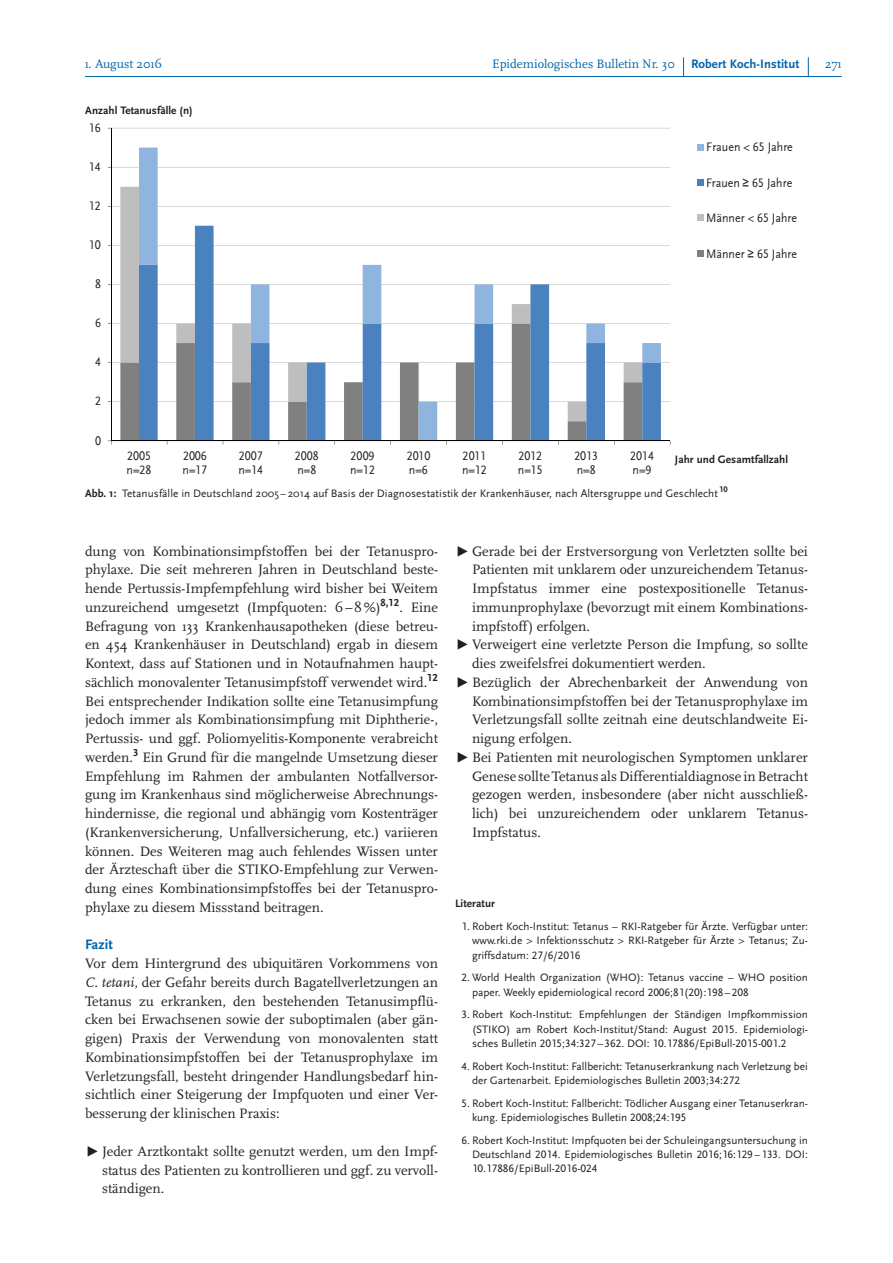
<style>
.page{position:relative;width:893px;height:1263px;background:#fff}
.page>*{position:absolute;margin:0;border:0;box-sizing:border-box;transform-origin:0 0}
.t1{font:14.25px/18.8px "Scala Pro";color:#231f20;text-align:justify}
.t2{font:700 14.25px "Scala Sans Pro";letter-spacing:.01em;color:#0163a7}
.t3{font:12.9px/14.5px "Scala Sans LF";color:#231f20;scale:.92 1}
.t4{font:12.75px "Scala Pro";color:#0163a7}
.t5{font:700 12.75px "Scala Sans Pro";letter-spacing:.01em;color:#0163a7}
.t6{font:11.25px/14.2px "Scala Sans Pro";color:#231f20;text-align:justify}
.t7{font:700 11.25px "Scala Sans Pro";letter-spacing:.005em;color:#231f20}
.s1{font-family:"Arial"}
.s2{font-weight:700}
.s3{font-style:italic}
.s4{font-family:"Scala Sans Pro"}
</style>
<div class="page">
<hr style="left:85px;top:76px;width:756px;height:1px;background:#0163a7">
<svg style="left:808px;top:57px;width:1px;height:19px"></svg>
<svg style="left:683px;top:57px;width:1px;height:19px"></svg>
<hr style="left:111px;top:401px;width:559px;height:1px;background:#a6a6a5">
<hr style="left:111px;top:362px;width:559px;height:1px;background:#a6a6a5">
<hr style="left:111px;top:323px;width:559px;height:1px;background:#a6a6a5">
<hr style="left:111px;top:284px;width:559px;height:1px;background:#a6a6a5">
<hr style="left:111px;top:245px;width:559px;height:1px;background:#a6a6a5">
<hr style="left:111px;top:206px;width:559px;height:1px;background:#a6a6a5">
<hr style="left:111px;top:167px;width:559px;height:1px;background:#a6a6a5">
<hr style="left:111px;top:128px;width:559px;height:1px;background:#a6a6a5">
<svg style="left:120px;top:187px;width:19px;height:234px;fill:#bfbebe"></svg>
<svg style="left:139px;top:148px;width:522px;height:293px"></svg>
<hr style="left:111px;top:441px;width:559px;height:1px;background:#040503">
<hr style="left:111px;top:128px;width:1px;height:313px;background:#040503">
<div style="left:697px;top:144px;width:6px;height:7px;background:#8fb4de"></div>
<div style="left:697px;top:179px;width:6px;height:7px;background:#4a81bf"></div>
<div style="left:697px;top:214px;width:6px;height:7px;background:#bfbebe"></div>
<svg style="left:697px;top:250px;width:6px;height:6px"></svg>
<p class="t4" style="left:85px;top:56px;width:79px">1. August 2016</p>
<p class="t4" style="left:492px;top:56px;width:184px">Epidemiologisches Bulletin Nr. 30</p>
<p class="t5" style="left:691px;top:56px;width:110px">Robert Koch-Institut</p>
<p class="t4" style="left:825px;top:56px;width:18px">271</p>
<p class="t7" style="left:85px;top:104px;width:109px">Anzahl Tetanusfälle (n)</p>
<p class="t3" style="left:89px;top:121px;width:14px">16</p>
<p class="t3" style="left:89px;top:160px;width:14px">14</p>
<p class="t3" style="left:89px;top:199px;width:14px">12</p>
<p class="t3" style="left:89px;top:238px;width:14px">10</p>
<p class="t3" style="left:95px;top:277px;width:8px">8</p>
<p class="t3" style="left:95px;top:316px;width:8px">6</p>
<p class="t3" style="left:95px;top:355px;width:8px">4</p>
<p class="t3" style="left:95px;top:394px;width:8px">2</p>
<p class="t3" style="left:95px;top:433px;width:8px">0</p>
<p class="t3" style="left:706px;top:140px;width:96px">Frauen &lt; 65 Jahre</p>
<p class="t3" style="left:706px;top:176px;width:95px">Frauen <span class="s1">≥</span> 65 Jahre</p>
<p class="t3" style="left:706px;top:210px;width:100px">Männer &lt; 65 Jahre</p>
<p class="t3" style="left:706px;top:246px;width:100px">Männer <span class="s1">≥</span> 65 Jahre</p>
<p class="t3" style="left:127px;top:448px;width:29px">2005 n=28</p>
<p class="t3" style="left:182px;top:448px;width:28px">2006 n=17</p>
<p class="t3" style="left:238px;top:448px;width:28px">2007 n=14</p>
<p class="t3" style="left:295px;top:448px;width:27px">2008 n=8</p>
<p class="t3" style="left:350px;top:448px;width:28px">2009 n=12</p>
<p class="t3" style="left:407px;top:448px;width:27px">2010 n=6</p>
<p class="t3" style="left:462px;top:448px;width:28px">2011 n=12</p>
<p class="t3" style="left:518px;top:448px;width:28px">2012 n=15</p>
<p class="t3" style="left:574px;top:448px;width:27px">2013 n=8</p>
<p class="t3" style="left:630px;top:448px;width:27px">2014 n=9</p>
<p class="t7" style="left:675px;top:452px;width:115px">Jahr und Gesamtfallzahl</p>
<p class="t6" style="left:85px;top:486px;width:644px"><span class="s2">Abb. 1:</span> Tetanusfälle in Deutschland 2005 – 2014 auf Basis der Diagnosestatistik der Krankenhäuser, nach Altersgruppe und Geschlecht <sup>10</sup></p>
<p class="t1" style="left:85px;top:541px;width:354px">dung von Kombinationsimpfstoffen bei der Tetanuspro&shy;phylaxe. Die seit mehreren Jahren in Deutschland beste&shy;hende Pertussis-Impfempfehlung wird bisher bei Weitem unzureichend umgesetzt (Impfquoten: 6–8%)<sup>8,12</sup>. Eine Befragung von 133 Krankenhausapotheken (diese betreu&shy;en 454 Krankenhäuser in Deutschland) ergab in diesem Kontext, dass auf Stationen und in Notaufnahmen haupt&shy;sächlich monovalenter Tetanusimpfstoff verwendet wird.<sup>12<br></sup>Bei entsprechender Indikation sollte eine Tetanusimpfung jedoch immer als Kombinationsimpfung mit Diphtherie-, Pertussis- und ggf. Poliomyelitis-Komponente verabreicht werden.<sup>3</sup> Ein Grund für die mangelnde Umsetzung dieser Empfehlung im Rahmen der ambulanten Notfallversor&shy;gung im Krankenhaus sind möglicherweise Abrechnungs&shy;hindernisse, die regional und abhängig vom Kostenträger (Krankenversicherung, Unfallversicherung, etc.) variieren können. Des Weiteren mag auch fehlendes Wissen unter der Ärzteschaft über die STIKO-Empfehlung zur Verwen&shy;dung eines Kombinationsimpfstoffes bei der Tetanuspro&shy;phylaxe zu diesem Missstand beitragen.</p>
<p class="t2" style="left:85px;top:936px;width:29px">Fazit</p>
<p class="t1" style="left:85px;top:954px;width:354px">Vor dem Hintergrund des ubiquitären Vorkommens von <span class="s3">C. tetani</span>, der Gefahr bereits durch Bagatellverletzungen an Tetanus zu erkranken, den bestehenden Tetanusimpflü&shy;cken bei Erwachsenen sowie der suboptimalen (aber gän&shy;gigen) Praxis der Verwendung von monovalenten statt Kombinationsimpfstoffen bei der Tetanusprophylaxe im Verletzungsfall, besteht dringender Handlungsbedarf hin&shy;sichtlich einer Steigerung der Impfquoten und einer Ver&shy;besserung der klinischen Praxis:</p>
<p class="t1" style="left:102px;top:1141px;width:337px;text-indent:-17px"><span class="s4">▶</span> Jeder Arztkontakt sollte genutzt werden, um den Impf&shy;status des Patienten zu kontrollieren und ggf. zu vervoll&shy;ständigen.</p>
<p class="t1" style="left:455px;top:541px;width:354px"><span class="s4">▶</span> Gerade bei der Erstversorgung von Verletzten sollte bei</p>
<p class="t1" style="left:472px;top:560px;width:337px">Patienten mit unklarem oder unzureichendem Tetanus-</p>
<p class="t1" style="left:472px;top:579px;width:337px">Impfstatus immer eine postexpositionelle Tetanus-</p>
<p class="t1" style="left:472px;top:598px;width:337px">immunprophylaxe (bevorzugt mit einem Kombinations-</p>
<p class="t1" style="left:472px;top:616px;width:119px">impfstoff) erfolgen.</p>
<p class="t1" style="left:455px;top:635px;width:354px"><span class="s4">▶</span> Verweigert eine verletzte Person die Impfung, so sollte</p>
<p class="t1" style="left:472px;top:654px;width:235px">dies zweifelsfrei dokumentiert werden.</p>
<p class="t1" style="left:455px;top:673px;width:354px"><span class="s4">▶</span> Bezüglich der Abrechenbarkeit der Anwendung von</p>
<p class="t1" style="left:472px;top:692px;width:337px">Kombinationsimpfstoffen bei der Tetanusprophylaxe im</p>
<p class="t1" style="left:472px;top:710px;width:337px">Verletzungsfall sollte zeitnah eine deutschlandweite Ei-</p>
<p class="t1" style="left:472px;top:729px;width:101px">nigung erfolgen.</p>
<p class="t1" style="left:455px;top:748px;width:354px"><span class="s4">▶</span> Bei Patienten mit neurologischen Symptomen unklarer</p>
<p class="t1" style="left:472px;top:767px;width:337px">Genese sollte Tetanus als Differentialdiagnose in Betracht</p>
<p class="t1" style="left:472px;top:785px;width:337px">gezogen werden, insbesondere (aber nicht ausschließ-</p>
<p class="t1" style="left:472px;top:804px;width:337px">lich) bei unzureichendem oder unklarem Tetanus-</p>
<p class="t1" style="left:472px;top:823px;width:70px">Impfstatus.</p>
<p class="t7" style="left:455px;top:897px;width:42px">Literatur</p>
<p class="t6" style="left:472px;top:919px;width:337px;text-indent:-11px">1. Robert Koch-Institut: Tetanus – RKI-Ratgeber für Ärzte. Verfügbar unter: www.rki.de &gt; Infektionsschutz &gt; RKI-Ratgeber für Ärzte &gt; Tetanus; Zu&shy;griffsdatum: 27/6/2016</p>
<p class="t6" style="left:472px;top:970px;width:337px;text-indent:-11px">2. World Health Organization (WHO): Tetanus vaccine – WHO position paper. Weekly epidemiological record 2006;81(20):198 –208</p>
<p class="t6" style="left:472px;top:1008px;width:337px;text-indent:-11px">3. Robert Koch-Institut: Empfehlungen der Ständigen Impfkommission (STIKO) am Robert Koch-Institut/Stand: August 2015. Epidemiologi&shy;sches Bulletin 2015;34:327–362. DOI: 10.17886/EpiBull-2015-001.2</p>
<p class="t6" style="left:472px;top:1059px;width:337px;text-indent:-11px">4. Robert Koch-Institut: Fallbericht: Tetanuserkrankung nach Verletzung bei der Gartenarbeit. Epidemiologisches Bulletin 2003;34:272</p>
<p class="t6" style="left:472px;top:1096px;width:337px;text-indent:-11px">5. Robert Koch-Institut: Fallbericht: Tödlicher Ausgang einer Tetanuserkran&shy;kung. Epidemiologisches Bulletin 2008;24:195</p>
<p class="t6" style="left:472px;top:1133px;width:337px;text-indent:-11px">6. Robert Koch-Institut: Impfquoten bei der Schuleingangsuntersuchung in Deutschland 2014. Epidemiologisches Bulletin 2016;16:129–133. DOI:<br>10.17886/EpiBull-2016-024</p>
</div>
